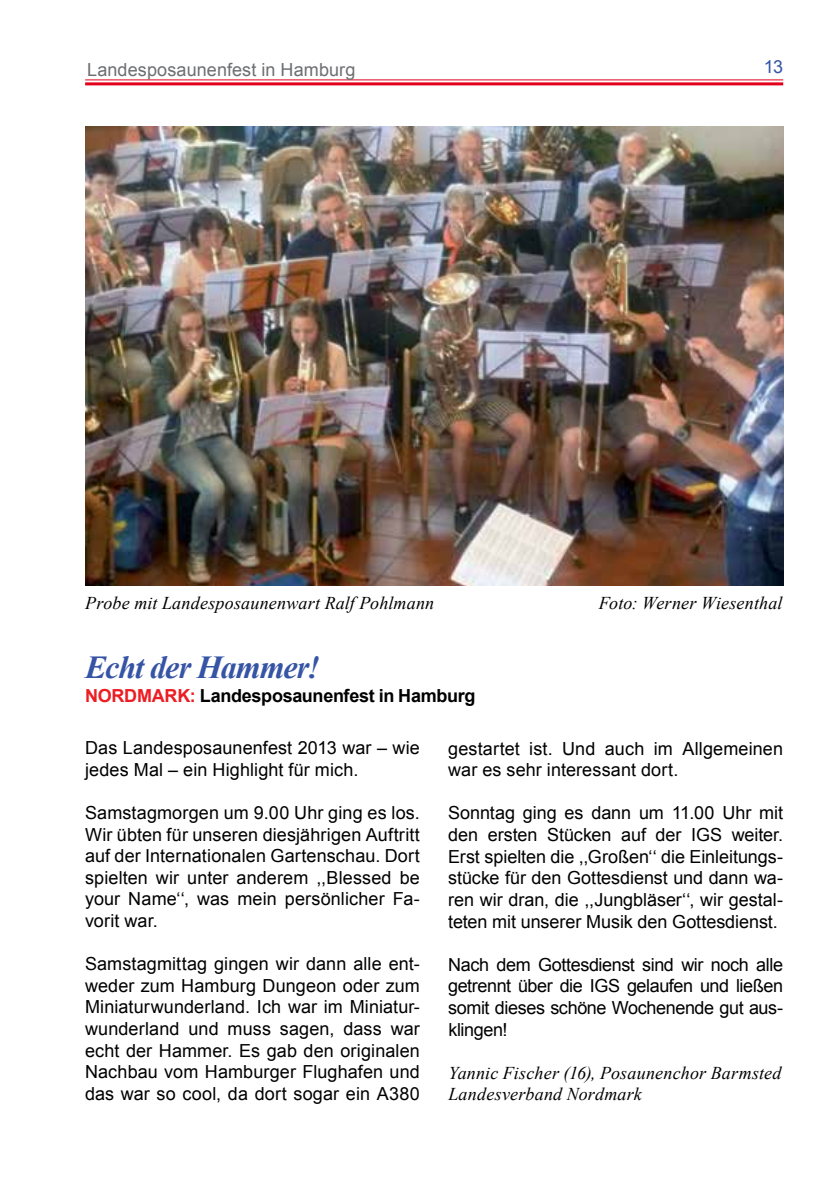
<style>
.page{position:relative;width:840px;height:1191px;background:#fff}
.page>*{position:absolute;margin:0;border:0;box-sizing:border-box;transform-origin:0 0}
.t1{font:italic 700 32px "Times New Roman";letter-spacing:-.03em;color:#3654a5}
.t2{font:18px/21.6px "Arial";letter-spacing:.005em;color:#000;text-align:justify}
.t3{font:italic 18px/21.6px "Times New Roman";letter-spacing:.01em;color:#000}
.t4{font:700 18px "Arial";letter-spacing:-.015em;color:#000}
.t5{font:18px "Arial";letter-spacing:.005em;color:#6d6e71}
.t6{font:18px "Arial";color:#3654a5}
.s1{color:#ed1d24}
</style>
<div class="page">
<hr style="left:85px;top:79px;width:697px;height:1px;background:#e2001a">
<hr style="left:85px;top:82px;width:697px;height:3px;background:#e2001a">
<img style="left:85px;top:127px;width:697px;height:459px">
<p class="t5" style="left:87px;top:58px;width:270px">Landesposaunenfest in Hamburg</p>
<p class="t6" style="left:763px;top:55px;width:21px">13</p>
<p class="t3" style="left:85px;top:592px;width:350px">Probe mit Landesposaunenwart Ralf Pohlmann</p>
<p class="t3" style="left:598px;top:592px;width:185px">Foto: Werner Wiesenthal</p>
<h1 class="t1" style="left:85px;top:645px;width:236px">Echt der Hammer!</h1>
<p class="t4" style="left:85px;top:683px;width:392px"><span class="s1">NORDMARK:</span> Landesposaunenfest in Hamburg</p>
<p class="t2" style="left:85px;top:737px;width:336px">Das Landesposaunenfest 2013 war – wie jedes Mal – ein Highlight für mich.</p>
<p class="t2" style="left:85px;top:802px;width:336px">Samstagmorgen um 9.00 Uhr ging es los.<br>Wir übten für unseren diesjährigen Auftritt auf der Internationalen Gartenschau. Dort spielten wir unter anderem ,,Blessed be your Name‘‘, was mein persönlicher Fa&shy;vorit war.</p>
<p class="t2" style="left:85px;top:953px;width:336px">Samstagmittag gingen wir dann alle ent&shy;weder zum Hamburg Dungeon oder zum Miniaturwunderland. Ich war im Miniatur&shy;wunderland und muss sagen, dass war echt der Hammer. Es gab den originalen Nachbau vom Hamburger Flughafen und das war so cool, da dort sogar ein A380</p>
<p class="t2" style="left:448px;top:737px;width:336px">gestartet ist. Und auch im Allgemeinen war es sehr interessant dort.</p>
<p class="t2" style="left:448px;top:802px;width:336px">Sonntag ging es dann um 11.00 Uhr mit den ersten Stücken auf der IGS weiter.<br>Erst spielten die ,,Großen‘‘ die Einleitungs&shy;stücke für den Gottesdienst und dann wa&shy;ren wir dran, die ,,Jungbläser‘‘, wir gestal&shy;teten mit unserer Musik den Gottesdienst.</p>
<p class="t2" style="left:448px;top:953px;width:336px">Nach dem Gottesdienst sind wir noch alle getrennt über die IGS gelaufen und ließen somit dieses schöne Wochenende gut aus&shy;klingen!</p>
<p class="t3" style="left:448px;top:1061px;width:334px">Yannic Fischer (16), Posaunenchor Barmsted<br>Landesverband Nordmark</p>
</div>
